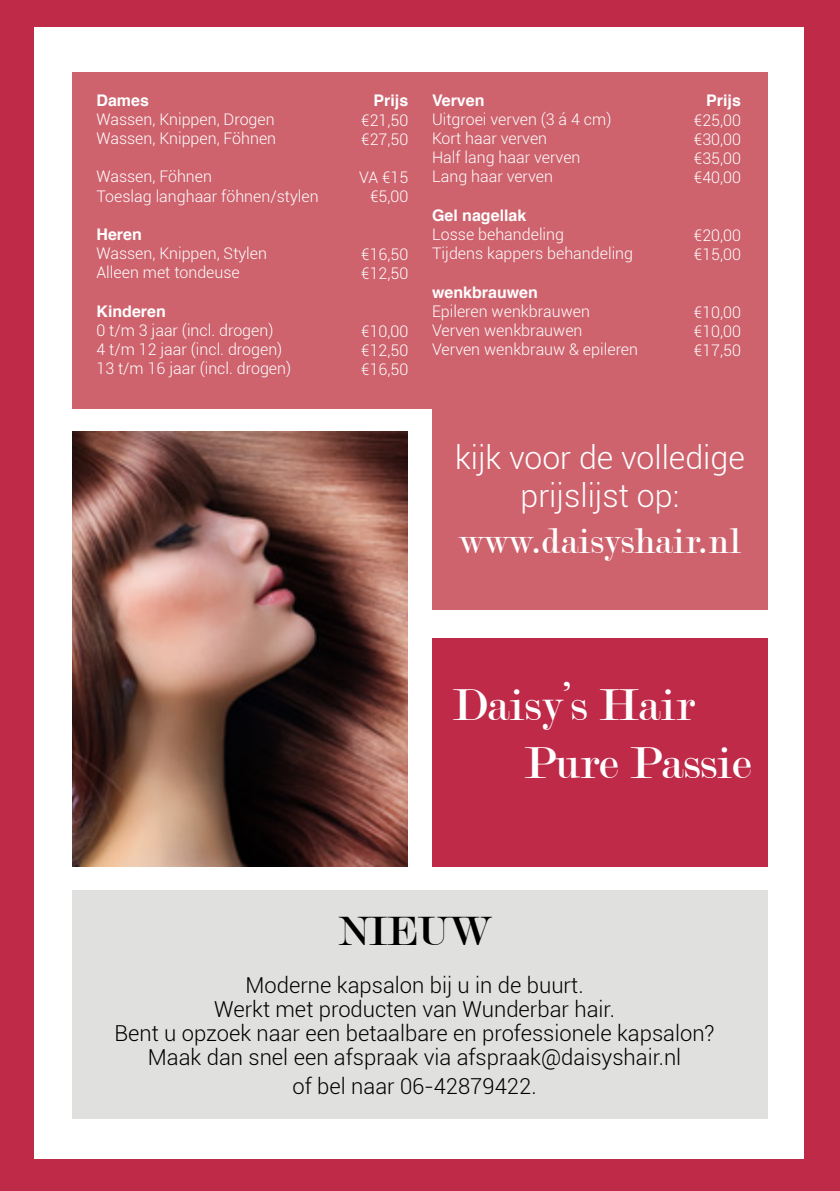
<style>
.page{position:relative;width:840px;height:1191px;background:#fff}
.page>*{position:absolute;margin:0;border:0;box-sizing:border-box;transform-origin:0 0}
.t1{font:48px/57.6px "Modern";color:#fff}
.t2{font:44px "Modern";color:#000}
.t3{font:38px "Modern";color:#fff}
.t4{font:300 32px/38.4px "Roboto";color:#fff;text-align:center}
.t5{font:300 22px/24px "Roboto";color:#000;text-align:center}
.t6{font:300 16px/19.2px "Roboto";color:#fff}
.t7{font:700 16px "Helvetica";color:#fff}
</style>
<div class="page">
<div style="left:0;top:0;width:839px;height:1191px;background:#bf2a49"></div>
<div style="left:34px;top:27px;width:768px;height:1131px;background:#fff"></div>
<div style="left:72px;top:890px;width:695px;height:229px;background:#e0e0df"></div>
<div style="left:432px;top:638px;width:335px;height:228px;background:#bf2a49"></div>
<img style="left:72px;top:431px;width:336px;height:435px">
<div style="left:432px;top:400px;width:335px;height:209px;background:#ce636e"></div>
<div style="left:72px;top:72px;width:695px;height:336px;background:#ce636e"></div>
<p class="t7" style="left:96px;top:87px;width:54px">Dames</p>
<p class="t6" style="left:96px;top:109px;width:181px">Wassen, Knippen, Drogen<br>Wassen, Knippen, Föhnen</p>
<p class="t6" style="left:96px;top:167px;width:223px">Wassen, Föhnen<br>Toeslag langhaar föhnen/stylen</p>
<p class="t7" style="left:96px;top:221px;width:47px">Heren</p>
<p class="t6" style="left:96px;top:243px;width:172px">Wassen, Knippen, Stylen<br>Alleen met tondeuse</p>
<p class="t7" style="left:96px;top:298px;width:71px">Kinderen</p>
<p class="t6" style="left:96px;top:320px;width:196px">0 t/m 3 jaar (incl. drogen)<br>4 t/m 12 jaar (incl. drogen)<br>13 t/m 16 jaar (incl. drogen)</p>
<p class="t7" style="left:373px;top:88px;width:36px">Prijs</p>
<p class="t6" style="left:361px;top:110px;width:48px">€21,50 €27,50</p>
<p class="t6" style="left:359px;top:167px;width:51px;text-align:right">VA €15 €5,00</p>
<p class="t6" style="left:361px;top:244px;width:48px">€16,50 €12,50</p>
<p class="t6" style="left:361px;top:321px;width:48px;text-align:justify">€10,00 €12,50 €16,50</p>
<p class="t7" style="left:432px;top:87px;width:54px">Verven</p>
<p class="t6" style="left:432px;top:109px;width:181px">Uitgroei verven (3 á 4 cm)<br>Kort haar verven<br>Half lang haar verven<br>Lang haar verven</p>
<p class="t7" style="left:432px;top:202px;width:96px">Gel nagellak</p>
<p class="t6" style="left:432px;top:224px;width:202px">Losse behandeling<br>Tijdens kappers behandeling</p>
<p class="t7" style="left:432px;top:279px;width:107px">wenkbrauwen</p>
<p class="t6" style="left:432px;top:301px;width:207px">Epileren wenkbrauwen<br>Verven wenkbrauwen<br>Verven wenkbrauw &amp; epileren</p>
<p class="t7" style="left:705px;top:88px;width:36px">Prijs</p>
<p class="t6" style="left:693px;top:110px;width:48px;text-align:justify">€25,00 €30,00 €35,00 €40,00</p>
<p class="t6" style="left:693px;top:225px;width:48px">€20,00 €15,00</p>
<p class="t6" style="left:693px;top:302px;width:48px;text-align:justify">€10,00 €10,00 €17,50</p>
<h3 class="t4" style="left:455px;top:437px;width:291px">kijk voor de volledige prijslijst op:</h3>
<h3 class="t3" style="left:458px;top:521px;width:283px">www.daisyshair.nl</h3>
<h1 class="t1" style="left:524px;top:677px;width:229px;text-indent:-72px">Daisy’s Hair<br>Pure Passie</h1>
<h2 class="t2" style="left:338px;top:908px;width:154px">NIEUW</h2>
<h3 class="t5" style="left:115px;top:972px;width:601px">Moderne kapsalon bij u in de buurt.<br>Werkt met producten van Wunderbar hair.<br>Bent u opzoek naar een betaalbare en professionele kapsalon?<br>Maak dan snel een afspraak via afspraak@daisyshair.nl</h3>
<h3 class="t5" style="left:292px;top:1073px;width:245px">of bel naar 06-42879422.</h3>
</div>
